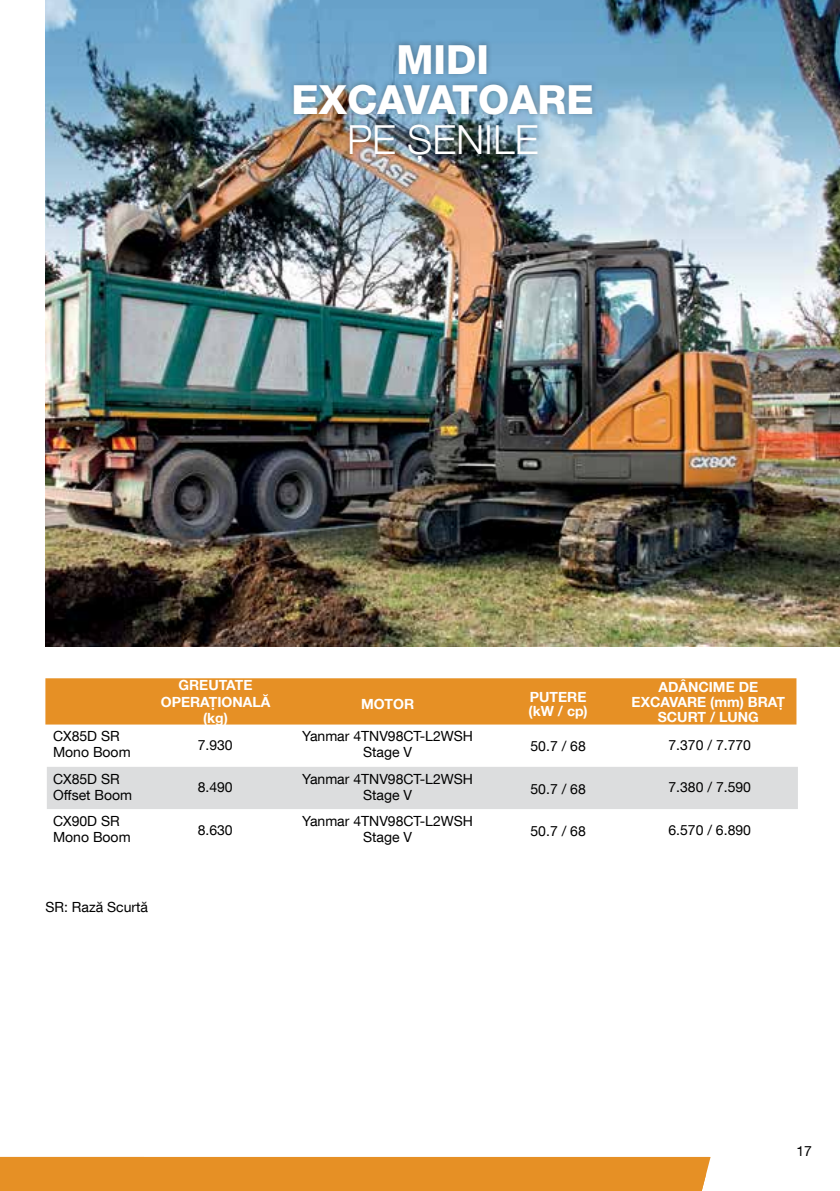
<style>
.page{position:relative;width:840px;height:1191px;background:#fff}
.page>*{position:absolute;margin:0;border:0;box-sizing:border-box;transform-origin:0 0}
.t1{font:800 40px/40px "Helvetica Neue LT Com";color:#fff;text-align:center}
.t2{font:300 40px "Helvetica Neue LT Com";color:#fff}
.t3{font:14px/16px "Helvetica Neue LT Com";color:#000;text-align:center}
.t4{font:700 14px/15px "Helvetica Neue LT Com";color:#fff;text-align:center}
</style>
<div class="page">
<img style="left:45px;top:0;width:794px;height:646px">
<div style="left:0;top:1157px;width:710px;height:34px;background:#e69025"></div>
<div style="left:287px;top:39px;width:311px;height:129px;background:#000;opacity:.3"></div>
<div style="left:45px;top:678px;width:751px;height:46px;background:#e69025"></div>
<div style="left:47px;top:767px;width:750px;height:42px;background:#dcddde"></div>
<h1 class="t1" style="left:291px;top:39px;width:303px">MIDI<br>EXCAVATOARE</h1>
<h1 class="t2" style="left:347px;top:115px;width:193px">PE ȘENILE</h1>
<p class="t3" style="left:53px;top:727px;width:79px;text-align:left">CX85D SR<br>Mono Boom</p>
<p class="t3" style="left:53px;top:770px;width:81px;text-align:left">CX85D SR<br>Offset Boom</p>
<p class="t3" style="left:53px;top:812px;width:79px;text-align:left">CX90D SR<br>Mono Boom</p>
<p class="t4" style="left:631px;top:679px;width:155px">ADÂNCIME DE<br>EXCAVARE (mm) BRAȚ<br>SCURT / LUNG</p>
<p class="t4" style="left:161px;top:676px;width:111px;line-height:16.8px">GREUTATE<br>OPERAȚIONALĂ (kg)</p>
<p class="t4" style="left:528px;top:690px;width:61px;line-height:14px;text-align:left">PUTERE (kW / cp)</p>
<p class="t4" style="left:361px;top:696px;width:55px">MOTOR</p>
<p class="t3" style="left:302px;top:728px;width:172px">Yanmar 4TNV98CT-L2WSH<br>Stage V</p>
<p class="t3" style="left:302px;top:770px;width:172px">Yanmar 4TNV98CT-L2WSH<br>Stage V</p>
<p class="t3" style="left:302px;top:812px;width:172px">Yanmar 4TNV98CT-L2WSH<br>Stage V</p>
<p class="t3" style="left:197px;top:736px;width:37px">7.930</p>
<p class="t3" style="left:668px;top:736px;width:84px">7.370 / 7.770</p>
<p class="t3" style="left:197px;top:779px;width:37px">8.490</p>
<p class="t3" style="left:668px;top:779px;width:84px">7.380 / 7.590</p>
<p class="t3" style="left:197px;top:821px;width:37px">8.630</p>
<p class="t3" style="left:668px;top:821px;width:84px">6.570 / 6.890</p>
<p class="t3" style="left:530px;top:738px;width:57px">50.7 / 68</p>
<p class="t3" style="left:530px;top:780px;width:57px">50.7 / 68</p>
<p class="t3" style="left:530px;top:822px;width:57px">50.7 / 68</p>
<p class="t3" style="left:45px;top:898px;width:104px">SR: Rază Scurtă</p>
<p class="t3" style="left:796px;top:1142px;width:17px">17</p>
</div>
